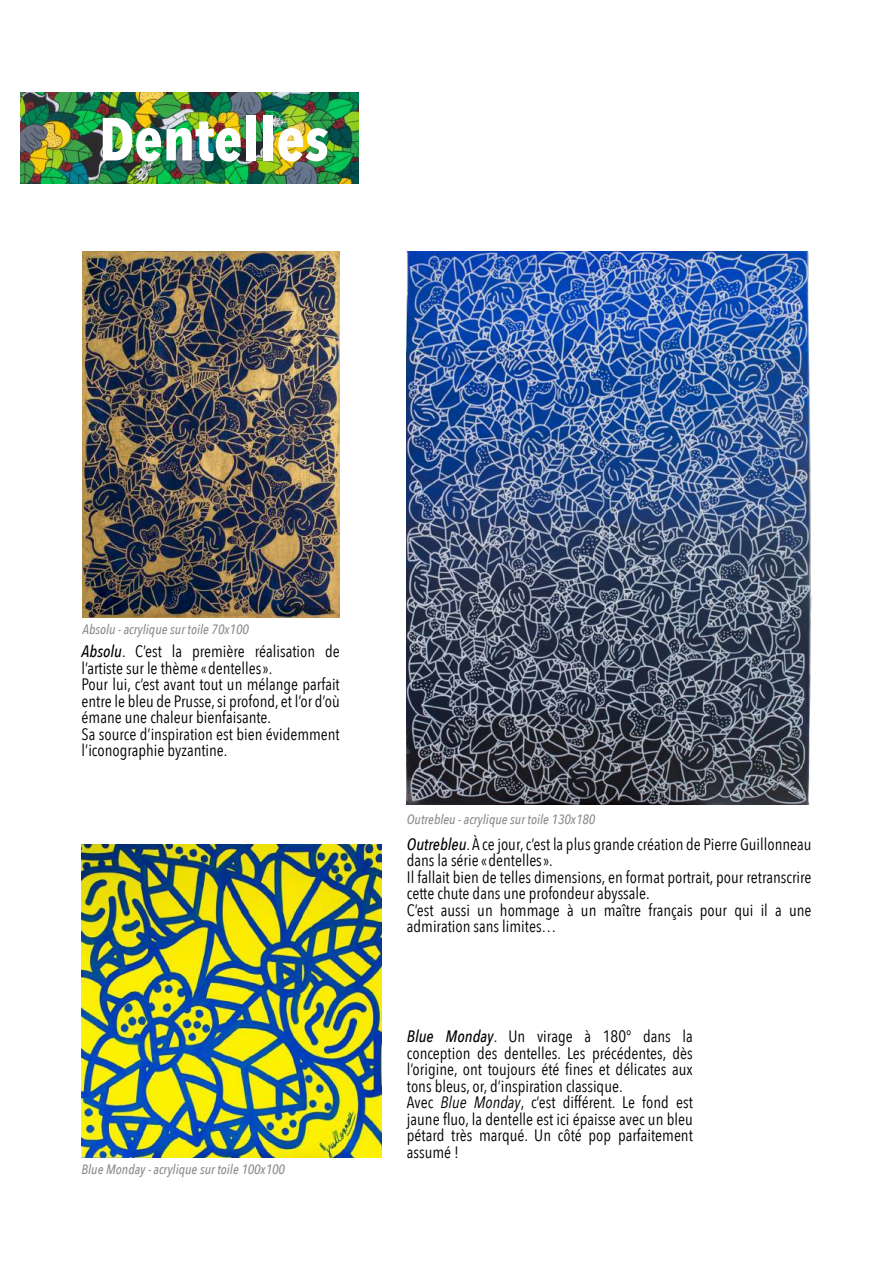
<style>
.page{position:relative;width:893px;height:1263px;background:#fff}
.page>*{position:absolute;margin:0;border:0;box-sizing:border-box;transform-origin:0 0}
.t1{font:700 60px "Avenir Next Condensed";color:#fff}
.t2{font:16.5px "Avenir Next Condensed";color:#000}
.t3{font:italic 500 13.5px "Avenir Next Condensed";color:#8c8c8c}
.s1{font-weight:500;font-style:italic}
.s2{font-style:italic}
</style>
<div class="page">
<img style="left:21px;top:92px;width:338px;height:91px">
<img style="left:82px;top:845px;width:299px;height:313px">
<img style="left:407px;top:252px;width:404px;height:553px">
<img style="left:83px;top:252px;width:257px;height:365px">
<p class="t1" style="left:99px;top:100px;width:231px">Dentelles</p>
<p class="t3" style="left:83px;top:620px;width:168px">Absolu - acrylique sur toile 70x100</p>
<p class="t2" style="left:82px;top:641px;width:260px"><span class="s1">Absolu</span>. C’est la première réalisation de</p>
<p class="t2" style="left:82px;top:657px;width:192px">l’artiste sur le thème «dentelles».</p>
<p class="t2" style="left:82px;top:674px;width:260px">Pour lui, c’est avant tout un mélange parfait</p>
<p class="t2" style="left:82px;top:690px;width:260px">entre le bleu de Prusse, si profond, et l’or d’où</p>
<p class="t2" style="left:82px;top:707px;width:191px">émane une chaleur bienfaisante.</p>
<p class="t2" style="left:82px;top:723px;width:260px">Sa source d’inspiration est bien évidemment</p>
<p class="t2" style="left:82px;top:740px;width:147px">l’iconographie byzantine.</p>
<p class="t3" style="left:82px;top:1160px;width:205px">Blue Monday - acrylique sur toile 100x100</p>
<p class="t3" style="left:407px;top:810px;width:190px">Outrebleu - acrylique sur toile 130x180</p>
<p class="t2" style="left:407px;top:833px;width:406px"><span class="s1">Outrebleu</span>. À ce jour, c’est la plus grande création de Pierre Guillonneau</p>
<p class="t2" style="left:407px;top:850px;width:147px">dans la série «dentelles».</p>
<p class="t2" style="left:407px;top:866px;width:406px">Il fallait bien de telles dimensions, en format portrait, pour retranscrire</p>
<p class="t2" style="left:407px;top:883px;width:244px">cette chute dans une profondeur abyssale.</p>
<p class="t2" style="left:407px;top:899px;width:406px">C’est aussi un hommage à un maître français pour qui il a une</p>
<p class="t2" style="left:407px;top:916px;width:151px">admiration sans limites…</p>
<p class="t2" style="left:407px;top:1025px;width:287px"><span class="s1">Blue Monday</span>. Un virage à 180° dans la</p>
<p class="t2" style="left:407px;top:1042px;width:287px">conception des dentelles. Les précédentes, dès</p>
<p class="t2" style="left:407px;top:1058px;width:287px">l’origine, ont toujours été fines et délicates aux</p>
<p class="t2" style="left:407px;top:1075px;width:217px">tons bleus, or, d’inspiration classique.</p>
<p class="t2" style="left:407px;top:1091px;width:287px">Avec <span class="s2">Blue Monday</span>, c’est différent. Le fond est</p>
<p class="t2" style="left:407px;top:1108px;width:287px">jaune fluo, la dentelle est ici épaisse avec un bleu</p>
<p class="t2" style="left:407px;top:1124px;width:287px">pétard très marqué. Un côté pop parfaitement</p>
<p class="t2" style="left:407px;top:1141px;width:54px">assumé !</p>
</div>
